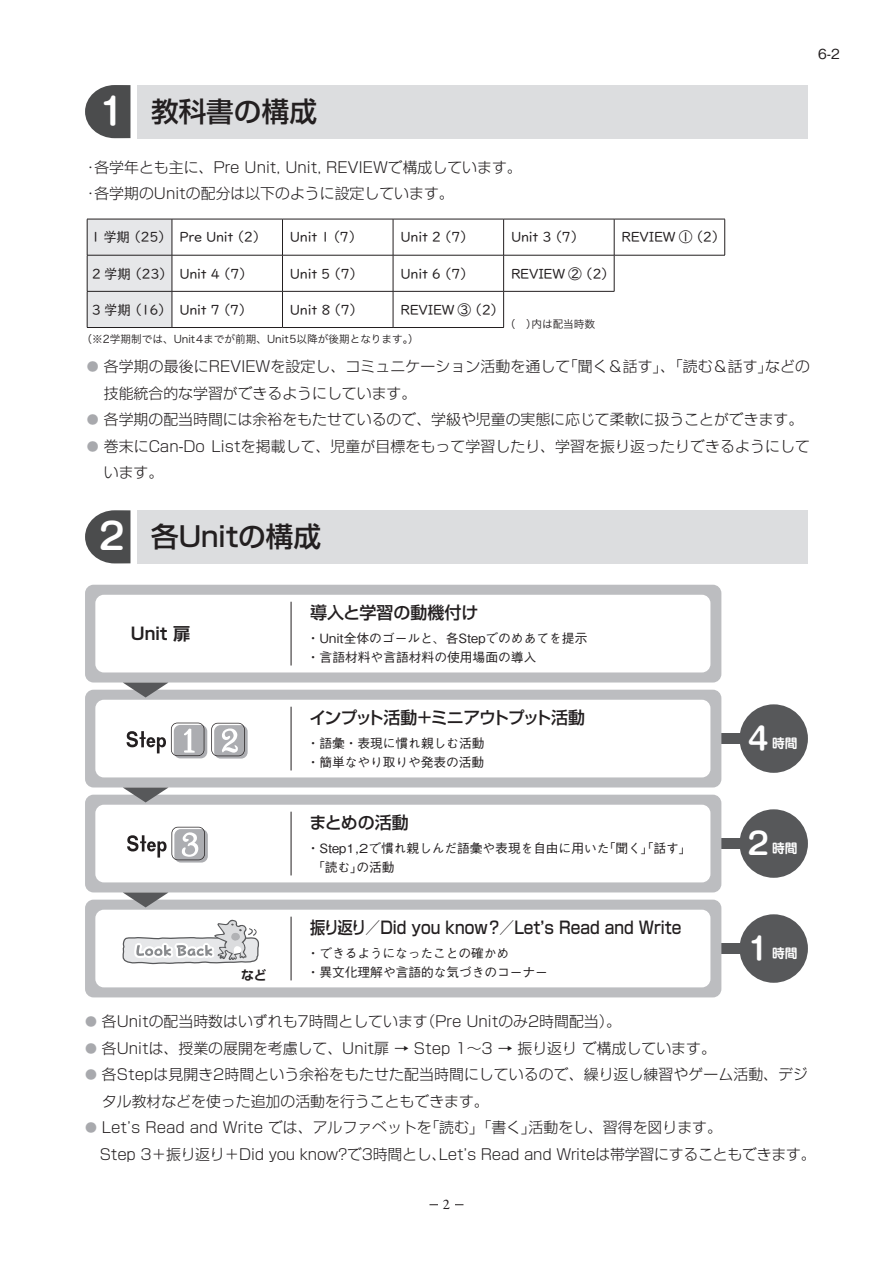
<style>
.page{position:relative;width:893px;height:1263px;background:#fff}
.page>*{position:absolute;margin:0;border:0;box-sizing:border-box;transform-origin:0 0}
.t1{font:700 29.7px "GJ Shin M Go Pro N De";color:#fff}
.t2{font:500 27.6px "GJ Shin Go Pro N";color:#231f20}
.t3{font:500 16.95px "GJ Shin Go Pro N";color:#231f20;scale:.9 1}
.t4{font:500 16.95px "GJ Shin Go Pro N";letter-spacing:-.065em;color:#231f20}
.t5{font:500 16.95px "GJ Shin Go Pro N";color:#231f20}
.t6{font:700 16.95px "GJ Shin Go Pro N De";color:#231f20}
.t7{font:300 14.85px/26.5px "GJ Shin Go Pro N";color:#231f20}
.t8{font:14.85px "Garamond Premr Pro";color:#231f20}
.t9{font:13.8px "UD Digi Kyokasho Pro";letter-spacing:-.02em;color:#231f20}
.t10{font:500 13.8px "Gothic BBB Pro";color:#231f20}
.t11{font:500 12.75px/19.2px "GJ Gothic BBB Pro N";letter-spacing:-.005em;color:#231f20}
.t12{font:700 12.75px "GJ Shin M Go Pro N De";color:#fff}
.t13{font:700 12.75px "GJ Shin Go Pro N De";color:#231f20}
.t14{font:10.65px "Hira Kaku Pro W3";color:#231f20}
.s1{font-family:"GJ Shin M Go Pro N De";font-weight:700;font-size:35.7px;color:#fff}
.s2{font-size:11.85px;color:#a8a9ad}
</style>
<div class="page">
<div style="left:721px;top:838px;width:22px;height:11px;background:#57585a"></div>
<div style="left:739px;top:809px;width:69px;height:69px;background:#57585a;border-radius:50%"></div>
<div style="left:721px;top:943px;width:22px;height:11px;background:#57585a"></div>
<div style="left:739px;top:914px;width:69px;height:69px;background:#57585a;border-radius:50%"></div>
<div style="left:85px;top:900px;width:636px;height:97px;background:#bcbdc0;border-radius:9px"></div>
<div style="left:95px;top:910px;width:615px;height:77px;background:#fff;border-radius:9px"></div>
<div style="left:85px;top:795px;width:636px;height:97px;background:#bcbdc0;border-radius:9px"></div>
<div style="left:95px;top:805px;width:615px;height:77px;background:#fff;border-radius:9px"></div>
<div style="left:721px;top:733px;width:22px;height:11px;background:#57585a"></div>
<div style="left:739px;top:704px;width:69px;height:69px;background:#57585a;border-radius:50%"></div>
<div style="left:88px;top:220px;width:84px;height:107px;background:#e6e7e9"></div>
<hr style="left:87px;top:219px;width:85px;height:1px;background:#231f20">
<hr style="left:87px;top:219px;width:1px;height:36px;background:#231f20">
<hr style="left:172px;top:219px;width:110px;height:1px;background:#231f20">
<hr style="left:172px;top:219px;width:1px;height:36px;background:#231f20">
<hr style="left:282px;top:219px;width:111px;height:1px;background:#231f20">
<hr style="left:282px;top:219px;width:1px;height:36px;background:#231f20">
<hr style="left:393px;top:219px;width:111px;height:1px;background:#231f20">
<hr style="left:393px;top:219px;width:1px;height:36px;background:#231f20">
<hr style="left:504px;top:219px;width:110px;height:1px;background:#231f20">
<hr style="left:503px;top:219px;width:1px;height:36px;background:#231f20">
<hr style="left:614px;top:219px;width:111px;height:1px;background:#231f20">
<hr style="left:614px;top:219px;width:1px;height:36px;background:#231f20">
<hr style="left:724px;top:219px;width:1px;height:36px;background:#231f20">
<hr style="left:614px;top:255px;width:111px;height:1px;background:#231f20">
<hr style="left:87px;top:255px;width:85px;height:1px;background:#231f20">
<hr style="left:87px;top:255px;width:1px;height:36px;background:#231f20">
<hr style="left:172px;top:255px;width:110px;height:1px;background:#231f20">
<hr style="left:172px;top:255px;width:1px;height:36px;background:#231f20">
<hr style="left:282px;top:255px;width:111px;height:1px;background:#231f20">
<hr style="left:282px;top:255px;width:1px;height:36px;background:#231f20">
<hr style="left:393px;top:255px;width:111px;height:1px;background:#231f20">
<hr style="left:393px;top:255px;width:1px;height:36px;background:#231f20">
<hr style="left:504px;top:255px;width:110px;height:1px;background:#231f20">
<hr style="left:503px;top:255px;width:1px;height:36px;background:#231f20">
<hr style="left:614px;top:255px;width:1px;height:36px;background:#231f20">
<hr style="left:504px;top:291px;width:110px;height:1px;background:#231f20">
<hr style="left:87px;top:291px;width:85px;height:1px;background:#231f20">
<hr style="left:87px;top:292px;width:1px;height:35px;background:#231f20">
<hr style="left:172px;top:291px;width:110px;height:1px;background:#231f20">
<hr style="left:172px;top:292px;width:1px;height:35px;background:#231f20">
<hr style="left:282px;top:291px;width:111px;height:1px;background:#231f20">
<hr style="left:282px;top:292px;width:1px;height:35px;background:#231f20">
<hr style="left:393px;top:291px;width:111px;height:1px;background:#231f20">
<hr style="left:393px;top:292px;width:1px;height:35px;background:#231f20">
<hr style="left:503px;top:292px;width:1px;height:35px;background:#231f20">
<hr style="left:87px;top:327px;width:85px;height:1px;background:#231f20">
<hr style="left:172px;top:327px;width:110px;height:1px;background:#231f20">
<hr style="left:282px;top:327px;width:111px;height:1px;background:#231f20">
<hr style="left:393px;top:327px;width:111px;height:1px;background:#231f20">
<div style="left:85px;top:585px;width:636px;height:97px;background:#bcbdc0;border-radius:9px"></div>
<div style="left:95px;top:595px;width:615px;height:77px;background:#fff;border-radius:9px"></div>
<div style="left:85px;top:690px;width:636px;height:97px;background:#bcbdc0;border-radius:9px"></div>
<svg style="left:123px;top:682px;width:46px;height:15px"></svg>
<svg style="left:123px;top:787px;width:46px;height:15px"></svg>
<svg style="left:123px;top:892px;width:46px;height:15px"></svg>
<div style="left:95px;top:700px;width:615px;height:77px;background:#fff;border-radius:9px"></div>
<div style="left:137px;top:510px;width:671px;height:53px;background:#dcdddf"></div>
<svg style="left:85px;top:510px;width:45px;height:53px;background:#656566"></svg>
<div style="left:137px;top:85px;width:671px;height:53px;background:#dcdddf"></div>
<svg style="left:85px;top:85px;width:45px;height:53px;background:#646566"></svg>
<svg style="left:174px;top:725px;width:33px;height:33px"></svg>
<svg style="left:127px;top:723px;width:77px;height:33px"></svg>
<svg style="left:214px;top:725px;width:34px;height:33px"></svg>
<svg style="left:211px;top:723px;width:34px;height:33px"></svg>
<svg style="left:174px;top:829px;width:34px;height:33px"></svg>
<svg style="left:127px;top:827px;width:78px;height:33px"></svg>
<hr style="left:291px;top:602px;width:1px;height:63px;background:#231f20">
<hr style="left:291px;top:707px;width:1px;height:63px;background:#231f20">
<hr style="left:291px;top:812px;width:1px;height:63px;background:#231f20">
<hr style="left:291px;top:917px;width:1px;height:63px;background:#231f20">
<svg style="left:122px;top:919px;width:137px;height:46px"></svg>
<p class="t10" style="left:818px;top:43px;width:23px">6-2</p>
<h2 class="t2" style="left:98px;top:89px;width:220px"><span class="s1">1</span> 教科書の構成</h2>
<p class="t7" style="left:83px;top:152px;width:440px">・各学年とも主に、Pre Unit, Unit, REVIEWで構成しています。・各学期のUnitの配分は以下のように設定しています。</p>
<p class="t9" style="left:91px;top:226px;width:177px">1 学期 （25） Pre Unit （2）</p>
<p class="t9" style="left:290px;top:226px;width:74px">Unit 1 （7）</p>
<p class="t9" style="left:401px;top:226px;width:75px">Unit 2 （7）</p>
<p class="t9" style="left:511px;top:226px;width:75px">Unit 3 （7）</p>
<p class="t9" style="left:622px;top:226px;width:105px">REVIEW ① （2）</p>
<p class="t9" style="left:92px;top:262px;width:163px">2 学期 （23） Unit 4 （7）</p>
<p class="t9" style="left:290px;top:262px;width:75px">Unit 5 （7）</p>
<p class="t9" style="left:401px;top:262px;width:75px">Unit 6 （7）</p>
<p class="t9" style="left:511px;top:262px;width:105px">REVIEW ② （2）</p>
<p class="t9" style="left:92px;top:298px;width:163px">3 学期 （16） Unit 7 （7）</p>
<p class="t9" style="left:290px;top:298px;width:75px">Unit 8 （7）</p>
<p class="t9" style="left:401px;top:298px;width:105px">REVIEW ③ （2）</p>
<p class="t14" style="left:505px;top:315px;width:92px">（　）内は配当時数</p>
<p class="t14" style="left:82px;top:329px;width:339px">（※2学期制では、Unit4までが前期、Unit5以降が後期となります。）</p>
<p class="t7" style="left:104px;top:351px;width:708px;text-indent:-17px"><span class="s2">●</span> 各学期の最後にREVIEWを設定し、コミュニケーション活動を通して「聞く＆話す」、「読む＆話す」などの技能統合的な学習ができるようにしています。</p>
<p class="t7" style="left:87px;top:405px;width:718px"><span class="s2">●</span> 各学期の配当時間には余裕をもたせているので、学級や児童の実態に応じて柔軟に扱うことができます。</p>
<p class="t7" style="left:104px;top:431px;width:708px;text-indent:-17px"><span class="s2">●</span> 巻末にCan-Do Listを掲載して、児童が目標をもって学習したり、学習を振り返ったりできるようにしています。</p>
<h2 class="t2" style="left:98px;top:514px;width:224px"><span class="s1">2</span> 各Unitの構成</h2>
<p class="t6" style="left:131px;top:620px;width:61px">Unit 扉</p>
<p class="t6" style="left:127px;top:620px;width:55px">Unit扉</p>
<p class="t13" style="left:241px;top:964px;width:27px">など</p>
<p class="t5" style="left:310px;top:598px;width:170px">導入と学習の動機付け</p>
<p class="t11" style="left:307px;top:627px;width:282px">・Unit全体のゴールと、各Stepでのめあてを提示・言語材料や言語材料の使用場面の導入</p>
<p class="t4" style="left:309px;top:703px;width:277px">インプット活動＋ミニアウトプット活動</p>
<p class="t11" style="left:307px;top:732px;width:179px">・語彙・表現に慣れ親しむ活動・簡単なやり取りや発表の活動</p>
<p class="t5" style="left:309px;top:808px;width:101px">まとめの活動</p>
<p class="t11" style="left:312px;top:837px;width:381px;text-indent:-5px">・Step1,2で慣れ親しんだ語彙や表現を自由に用いた「聞く」「話す」「読む」の活動</p>
<p class="t3" style="left:310px;top:913px;width:414px">振り返り／Did you know?／Let’s Read and Write</p>
<p class="t11" style="left:307px;top:942px;width:243px">・できるようになったことの確かめ<br>・異文化理解や言語的な気づきのコーナー</p>
<h1 class="t1" style="left:747px;top:714px;width:24px">4</h1>
<p class="t12" style="left:772px;top:733px;width:27px">時間</p>
<h1 class="t1" style="left:747px;top:819px;width:24px">2</h1>
<p class="t12" style="left:772px;top:838px;width:27px">時間</p>
<h1 class="t1" style="left:747px;top:924px;width:24px">1</h1>
<p class="t12" style="left:772px;top:943px;width:27px">時間</p>
<p class="t7" style="left:85px;top:1006px;width:538px"><span class="s2">●</span> 各Unitの配当時数はいずれも7時間としています（Pre Unitのみ2時間配当）。</p>
<p class="t7" style="left:85px;top:1033px;width:632px"><span class="s2">●</span> 各Unitは、授業の展開を考慮して、Unit扉 → Step 1～3 → 振り返り で構成しています。</p>
<p class="t7" style="left:102px;top:1059px;width:708px;text-indent:-17px"><span class="s2">●</span> 各Stepは見開き2時間という余裕をもたせた配当時間にしているので、繰り返し練習やゲーム活動、デジタル教材などを使った追加の活動を行うこともできます。</p>
<p class="t7" style="left:85px;top:1113px;width:732px"><span class="s2">●</span> Let’s Read and Write では、アルファベットを「読む」「書く」活動をし、習得を図ります。<br>　Step 3＋振り返り＋Did you know?で3時間とし、Let’s Read and Writeは帯学習にすることもできます。</p>
<p class="t8" style="left:443px;top:1196px;width:9px">2</p>
</div>
